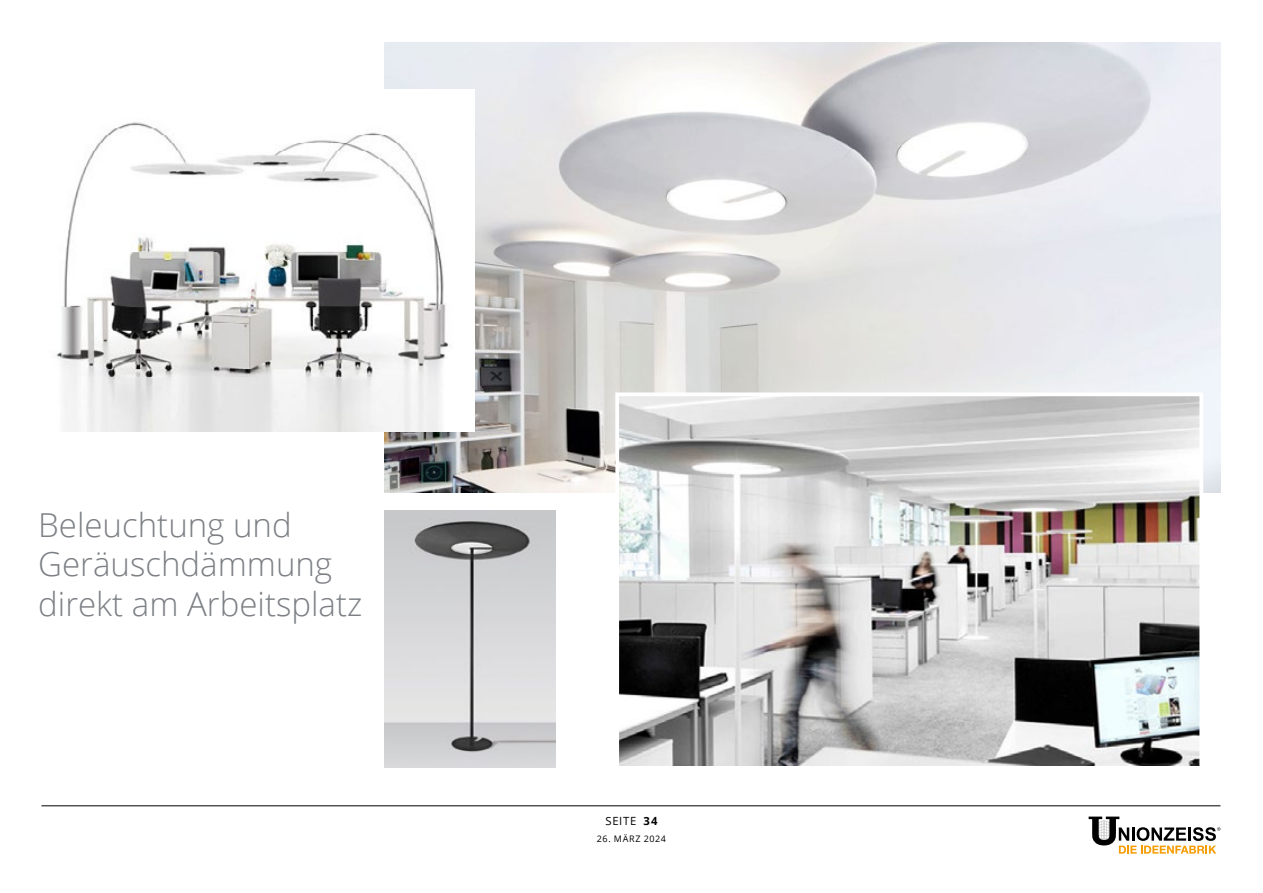
<style>
.page{position:relative;width:1263px;height:893px;background:#fff}
.page>*{position:absolute;margin:0;border:0;box-sizing:border-box;transform-origin:0 0}
.t1{font:300 33px/39.6px "Open Sans";color:#7c7f84}
.t2{font:11.25px "Open Sans";color:#000}
.t3{font:9px "Open Sans";letter-spacing:.06em;color:#000}
.s1{font-weight:700}
</style>
<div class="page">
<img style="left:384px;top:43px;width:836px;height:450px">
<img style="left:620px;top:397px;width:578px;height:368px">
<div style="left:615px;top:392px;width:588px;height:380px;border:4px solid #fff"></div>
<img style="left:56px;top:89px;width:418px;height:343px">
<img style="left:384px;top:511px;width:171px;height:256px">
<hr style="left:41px;top:805px;width:1179px;height:1px;background:#000">
<svg style="left:1089px;top:817px;width:131px;height:37px"></svg>
<p class="t1" style="left:38px;top:504px;width:325px">Beleuchtung und<br>Geräuschdämmung direkt am Arbeitsplatz</p>
<p class="t2" style="left:605px;top:813px;width:53px">SEITE <span class="s1">34</span></p>
<p class="t3" style="left:597px;top:832px;width:71px">26. MÄRZ 2024</p>
</div>
